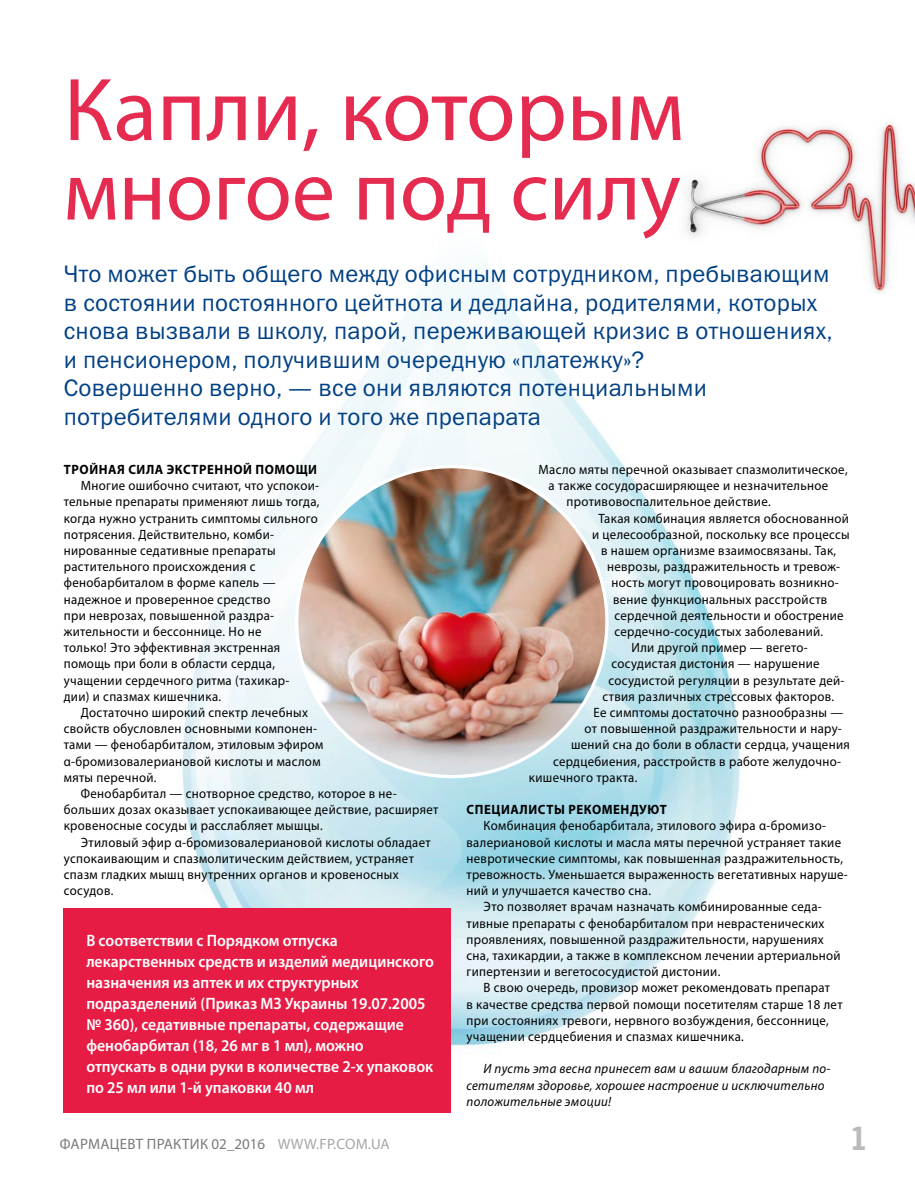
<style>
.page{position:relative;width:915px;height:1178px;background:#fff}
.page>*{position:absolute;margin:0;border:0;box-sizing:border-box;transform-origin:0 0}
.t1{font:90px "Myriad Pro";color:#e52b50}
.t2{font:85.95px "Myriad Pro";color:#e52b50}
.t3{font:700 34.5px "News Paper C";color:#babbbb}
.t4{font:24px/28.5px "Franklin Gothic Book ITC";letter-spacing:.01em;color:#004084}
.t5{font:600 16.5px/21px "Myriad Pro";color:#fff;scale:.95 1}
.t6{font:15px "Myriad Pro";color:#a5a8a8}
.t7{font:15px "Myriad Pro";color:#7a7a7a}
.t8{font:13.5px/16.2px "Myriad Pro";letter-spacing:.025em;color:#000;scale:.95 1}
.t9{font:italic 13.5px/16.2px "Myriad Pro";letter-spacing:.025em;color:#000;scale:.95 1}
.t10{font:700 13.5px "Myriad Pro";letter-spacing:.045em;color:#000;scale:.95 1}
.s1{color:#7a7a7a}
</style>
<div class="page">
<img style="left:182px;top:269px;width:558px;height:777px">
<img style="left:678px;top:118px;width:236px;height:194px">
<div style="left:64px;top:908px;width:387px;height:205px;background:#e61c45"></div>
<img style="left:296px;top:467px;width:310px;height:309px;border-radius:155px">
<h1 class="t1" style="left:64px;top:54px;width:621px">КАПЛИ, КОТОРЫМ</h1>
<h2 class="t2" style="left:64px;top:138px;width:618px">МНОГОЕ ПОД СИЛУ</h2>
<p class="t4" style="left:64px;top:259px;width:770px">Что может быть общего между офисным сотрудником, пребывающим в состоянии постоянного цейтнота и дедлайна, родителями, которых снова вызвали в школу, парой, переживающей кризис в отношениях, и пенсионером, получившим очередную «платежку»?<br>Совершенно верно, — все они являются потенциальными потребителями одного и того же препарата</p>
<p class="t10" style="left:64px;top:460px;width:268px">Тройная сила экстренной помощи</p>
<p class="t8" style="left:64px;top:477px;width:270px;text-indent:17px">МНОГИЕ ОШИБОЧНО СЧИТАЮТ, ЧТО УСПОКОИ-ТЕЛЬНЫЕ ПРЕПАРАТЫ ПРИМЕНЯЮТ ЛИШЬ ТОГДА, КОГДА НУЖНО УСТРАНИТЬ СИМПТОМЫ СИЛЬНОГО ПОТРЯСЕНИЯ. ДЕЙСТВИТЕЛЬНО, КОМБИ-НИРОВАННЫЕ СЕДАТИВНЫЕ ПРЕПАРАТЫ РАСТИТЕЛЬНОГО ПРОИСХОЖДЕНИЯ С ФЕНОБАРБИТАЛОМ В ФОРМЕ КАПЕЛЬ — НАДЕЖНОЕ И ПРОВЕРЕННОЕ СРЕДСТВО<br>ПРИ НЕВРОЗАХ, ПОВЫШЕННОЙ РАЗДРА-ЖИТЕЛЬНОСТИ И БЕССОННИЦЕ. НО НЕ<br>ТОЛЬКО! ЭТО ЭФФЕКТИВНАЯ ЭКСТРЕННАЯ ПОМОЩЬ ПРИ БОЛИ В ОБЛАСТИ СЕРДЦА, УЧАЩЕНИИ СЕРДЕЧНОГО РИТМА (ТАХИКАР-<br>ДИИ) И СПАЗМАХ КИШЕЧНИКА.</p>
<p class="t8" style="left:64px;top:704px;width:274px;text-indent:17px">ДОСТАТОЧНО ШИРОКИЙ СПЕКТР ЛЕЧЕБНЫХ СВОЙСТВ ОБУСЛОВЛЕН ОСНОВНЫМИ КОМПОНЕН-ТАМИ — ФЕНОБАРБИТАЛОМ, ЭТИЛОВЫМ ЭФИРОМ Α-БРОМИЗОВАЛЕРИАНОВОЙ КИСЛОТЫ И МАСЛОМ МЯТЫ ПЕРЕЧНОЙ.</p>
<p class="t8" style="left:64px;top:785px;width:396px;text-indent:17px">ФЕНОБАРБИТАЛ — СНОТВОРНОЕ СРЕДСТВО, КОТОРОЕ В НЕ-<br>БОЛЬШИХ ДОЗАХ ОКАЗЫВАЕТ УСПОКАИВАЮЩЕЕ ДЕЙСТВИЕ, РАСШИРЯЕТ<br>КРОВЕНОСНЫЕ СОСУДЫ И РАССЛАБЛЯЕТ МЫШЦЫ.</p>
<p class="t8" style="left:64px;top:834px;width:387px;text-indent:17px">ЭТИЛОВЫЙ ЭФИР Α-БРОМИЗОВАЛЕРИАНОВОЙ КИСЛОТЫ ОБЛАДАЕТ УСПОКАИВАЮЩИМ И СПАЗМОЛИТИЧЕСКИМ ДЕЙСТВИЕМ, УСТРАНЯЕТ СПАЗМ ГЛАДКИХ МЫШЦ ВНУТРЕННИХ ОРГАНОВ И КРОВЕНОСНЫХ СОСУДОВ.</p>
<p class="t8" style="left:538px;top:461px;width:327px">МАСЛО МЯТЫ ПЕРЕЧНОЙ ОКАЗЫВАЕТ СПАЗМОЛИТИЧЕСКОЕ,</p>
<p class="t8" style="left:548px;top:477px;width:296px">А ТАКЖЕ СОСУДОРАСШИРЯЮЩЕЕ И НЕЗНАЧИТЕЛЬНОЕ</p>
<p class="t8" style="left:566px;top:493px;width:216px">ПРОТИВОВОСПАЛИТЕЛЬНОЕ ДЕЙСТВИЕ.</p>
<p class="t8" style="left:598px;top:510px;width:265px">ТАКАЯ КОМБИНАЦИЯ ЯВЛЯЕТСЯ ОБОСНОВАННОЙ</p>
<p class="t8" style="left:592px;top:526px;width:272px">И ЦЕЛЕСООБРАЗНОЙ, ПОСКОЛЬКУ ВСЕ ПРОЦЕССЫ</p>
<p class="t8" style="left:601px;top:542px;width:249px">В НАШЕМ ОРГАНИЗМЕ ВЗАИМОСВЯЗАНЫ. ТАК,</p>
<p class="t8" style="left:607px;top:558px;width:247px">НЕВРОЗЫ, РАЗДРАЖИТЕЛЬНОСТЬ И ТРЕВОЖ-</p>
<p class="t8" style="left:611px;top:574px;width:241px">НОСТЬ МОГУТ ПРОВОЦИРОВАТЬ ВОЗНИКНО-</p>
<p class="t8" style="left:613px;top:591px;width:227px">ВЕНИЕ ФУНКЦИОНАЛЬНЫХ РАССТРОЙСТВ</p>
<p class="t8" style="left:614px;top:607px;width:242px">СЕРДЕЧНОЙ ДЕЯТЕЛЬНОСТИ И ОБОСТРЕНИЕ</p>
<p class="t8" style="left:614px;top:623px;width:221px">СЕРДЕЧНО-СОСУДИСТЫХ ЗАБОЛЕВАНИЙ.</p>
<p class="t8" style="left:631px;top:639px;width:186px">ИЛИ ДРУГОЙ ПРИМЕР — ВЕГЕТО-</p>
<p class="t8" style="left:611px;top:655px;width:220px">СОСУДИСТАЯ ДИСТОНИЯ — НАРУШЕНИЕ</p>
<p class="t8" style="left:608px;top:672px;width:250px">СОСУДИСТОЙ РЕГУЛЯЦИИ В РЕЗУЛЬТАТЕ ДЕЙ-</p>
<p class="t8" style="left:602px;top:688px;width:245px">СТВИЯ РАЗЛИЧНЫХ СТРЕССОВЫХ ФАКТОРОВ.</p>
<p class="t8" style="left:593px;top:704px;width:264px">ЕЕ СИМПТОМЫ ДОСТАТОЧНО РАЗНООБРАЗНЫ —</p>
<p class="t8" style="left:584px;top:720px;width:272px">ОТ ПОВЫШЕННОЙ РАЗДРАЖИТЕЛЬНОСТИ И НАРУ-</p>
<p class="t8" style="left:571px;top:736px;width:295px">ШЕНИЙ СНА ДО БОЛИ В ОБЛАСТИ СЕРДЦА, УЧАЩЕНИЯ</p>
<p class="t8" style="left:553px;top:753px;width:304px">СЕРДЦЕБИЕНИЯ, РАССТРОЙСТВ В РАБОТЕ ЖЕЛУДОЧНО-</p>
<p class="t8" style="left:529px;top:769px;width:115px">КИШЕЧНОГО ТРАКТА.</p>
<p class="t10" style="left:466px;top:801px;width:211px">Специалисты рекомендуют</p>
<p class="t8" style="left:483px;top:817px;width:361px">КОМБИНАЦИЯ ФЕНОБАРБИТАЛА, ЭТИЛОВОГО ЭФИРА Α-БРОМИЗО-</p>
<p class="t8" style="left:466px;top:834px;width:395px">ВАЛЕРИАНОВОЙ КИСЛОТЫ И МАСЛА МЯТЫ ПЕРЕЧНОЙ УСТРАНЯЕТ ТАКИЕ</p>
<p class="t8" style="left:466px;top:850px;width:398px">НЕВРОТИЧЕСКИЕ СИМПТОМЫ, КАК ПОВЫШЕННАЯ РАЗДРАЖИТЕЛЬНОСТЬ,</p>
<p class="t8" style="left:466px;top:866px;width:403px">ТРЕВОЖНОСТЬ. УМЕНЬШАЕТСЯ ВЫРАЖЕННОСТЬ ВЕГЕТАТИВНЫХ НАРУШЕ-</p>
<p class="t8" style="left:466px;top:882px;width:196px">НИЙ И УЛУЧШАЕТСЯ КАЧЕСТВО СНА.</p>
<p class="t8" style="left:483px;top:898px;width:357px">ЭТО ПОЗВОЛЯЕТ ВРАЧАМ НАЗНАЧАТЬ КОМБИНИРОВАННЫЕ СЕДА-</p>
<p class="t8" style="left:466px;top:915px;width:378px">ТИВНЫЕ ПРЕПАРАТЫ С ФЕНОБАРБИТАЛОМ ПРИ НЕВРАСТЕНИЧЕСКИХ</p>
<p class="t8" style="left:466px;top:931px;width:377px">ПРОЯВЛЕНИЯХ, ПОВЫШЕННОЙ РАЗДРАЖИТЕЛЬНОСТИ, НАРУШЕНИЯХ</p>
<p class="t8" style="left:466px;top:947px;width:395px">СНА, ТАХИКАРДИИ, А ТАКЖЕ В КОМПЛЕКСНОМ ЛЕЧЕНИИ АРТЕРИАЛЬНОЙ</p>
<p class="t8" style="left:466px;top:963px;width:268px">ГИПЕРТЕНЗИИ И ВЕГЕТОСОСУДИСТОЙ ДИСТОНИИ.</p>
<p class="t8" style="left:483px;top:979px;width:366px">В СВОЮ ОЧЕРЕДЬ, ПРОВИЗОР МОЖЕТ РЕКОМЕНДОВАТЬ ПРЕПАРАТ</p>
<p class="t8" style="left:466px;top:996px;width:397px">В КАЧЕСТВЕ СРЕДСТВА ПЕРВОЙ ПОМОЩИ ПОСЕТИТЕЛЯМ СТАРШЕ 18 ЛЕТ</p>
<p class="t8" style="left:466px;top:1012px;width:383px">ПРИ СОСТОЯНИЯХ ТРЕВОГИ, НЕРВНОГО ВОЗБУЖДЕНИЯ, БЕССОННИЦЕ,</p>
<p class="t8" style="left:466px;top:1028px;width:293px">УЧАЩЕНИИ СЕРДЦЕБИЕНИЯ И СПАЗМАХ КИШЕЧНИКА.</p>
<p class="t9" style="left:466px;top:1060px;width:384px;text-indent:17px">И пусть эта весна принесет вам и вашим благодарным по&shy;сетителям здоровье, хорошее настроение и исключительно положительные эмоции!</p>
<p class="t5" style="left:86px;top:929px;width:367px">В соответствии с Порядком отпуска лекарственных средств и изделий медицинского назначения из аптек и их структурных подразделений (Приказ МЗ Украины 19.07.2005 № 360), седативные препараты, содержащие фенобарбитал (18, 26 мг в 1 мл), можно отпускать в одни руки в количестве 2-х упаковок по 25 мл или 1-й упаковки 40 мл</p>
<p class="t7" style="left:60px;top:1135px;width:69px">ФАРМАЦЕВТ</p>
<p class="t7" style="left:147px;top:1135px;width:36px">ПРАКТИК</p>
<p class="t6" style="left:211px;top:1135px;width:180px"><span class="s1">02_2016</span> WWW.FP.COM.UA</p>
<h3 class="t3" style="left:847px;top:1120px;width:22px">1</h3>
</div>
